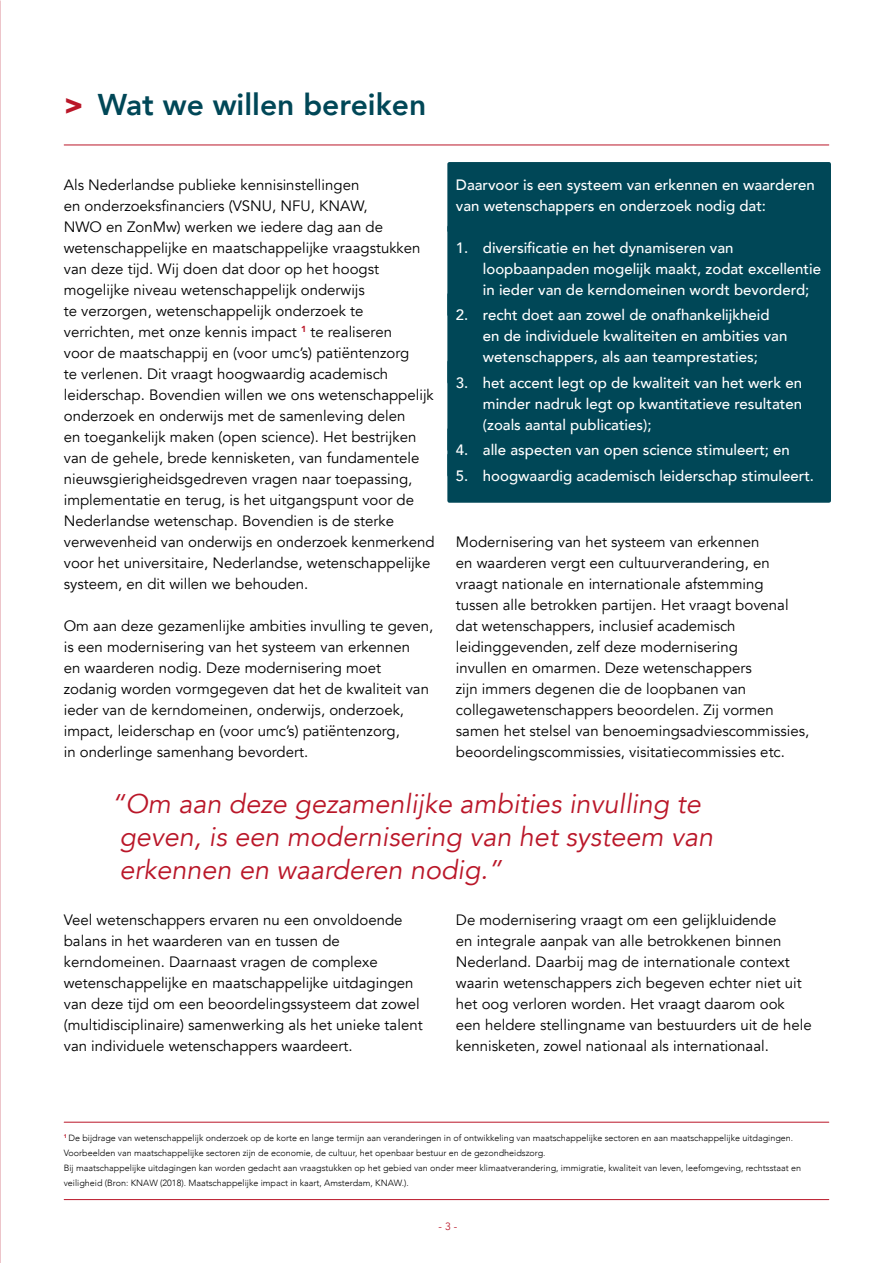
<style>
.page{position:relative;width:893px;height:1263px;background:#fff}
.page>*{position:absolute;margin:0;border:0;box-sizing:border-box;transform-origin:0 0}
.t1{font:800 30px "Avenir";color:#004757}
.t2{font:italic 27px/33px "Avenir";color:#ba1729}
.t3{font:15px/21px "Avenir";color:#000}
.t4{font:500 15px/21px "Avenir";color:#fff}
.t5{font:10.5px "Avenir";color:#ba1729}
.t6{font:300 9px/15px "Avenir";color:#000}
.s1{font-weight:900;color:#ba1729}
</style>
<div class="page">
<div style="left:447px;top:162px;width:384px;height:71px;background:#004757;border-radius:2px"></div>
<div style="left:447px;top:225px;width:384px;height:92px;background:#004757;border-radius:2px"></div>
<div style="left:447px;top:293px;width:384px;height:91px;background:#004757;border-radius:2px"></div>
<div style="left:447px;top:360px;width:384px;height:92px;background:#004757;border-radius:2px"></div>
<div style="left:447px;top:428px;width:384px;height:49px;background:#004757;border-radius:2px"></div>
<div style="left:447px;top:453px;width:384px;height:50px;background:#004757;border-radius:2px"></div>
<hr style="left:64px;top:145px;width:765px;height:1px;background:#ba1729">
<hr style="left:64px;top:1122px;width:765px;height:1px;background:#ba1729">
<hr style="left:64px;top:1199px;width:765px;height:1px;background:#ba1729">
<h1 class="t1" style="left:64px;top:81px;width:364px"><span class="s1">&gt;</span> Wat we willen bereiken</h1>
<p class="t3" style="left:64px;top:174px;width:372px">Als Nederlandse publieke kennisinstellingen<br>en onderzoeksfinanciers (VSNU, NFU, KNAW,<br>NWO en ZonMw) werken we iedere dag aan de wetenschappelijke en maatschappelijke vraagstukken van deze tijd. Wij doen dat door op het hoogst mogelijke niveau wetenschappelijk onderwijs<br>te verzorgen, wetenschappelijk onderzoek te verrichten, met onze kennis impact <sup>1</sup> te realiseren<br>voor de maatschappij en (voor umc’s) patiëntenzorg<br>te verlenen. Dit vraagt hoogwaardig academisch leiderschap. Bovendien willen we ons wetenschappelijk onderzoek en onderwijs met de samenleving delen<br>en toegankelijk maken (open science). Het bestrijken van de gehele, brede kennisketen, van fundamentele nieuwsgierigheidsgedreven vragen naar toepassing, implementatie en terug, is het uitgangspunt voor de Nederlandse wetenschap. Bovendien is de sterke verwevenheid van onderwijs en onderzoek kenmerkend voor het universitaire, Nederlandse, wetenschappelijke systeem, en dit willen we behouden.</p>
<p class="t3" style="left:64px;top:615px;width:371px">Om aan deze gezamenlijke ambities invulling te geven, is een modernisering van het systeem van erkennen<br>en waarderen nodig. Deze modernisering moet zodanig worden vormgegeven dat het de kwaliteit van ieder van de kerndomeinen, onderwijs, onderzoek, impact, leiderschap en (voor umc’s) patiëntenzorg,<br>in onderlinge samenhang bevordert.</p>
<p class="t4" style="left:456px;top:173px;width:360px">Daarvoor is een systeem van erkennen en waarderen van wetenschappers en onderzoek nodig dat:</p>
<p class="t4" style="left:483px;top:236px;width:340px;text-indent:-27px">1. diversificatie en het dynamiseren van loopbaanpaden mogelijk maakt, zodat excellentie in ieder van de kerndomeinen wordt bevorderd;</p>
<p class="t4" style="left:483px;top:304px;width:306px;text-indent:-27px">2. recht doet aan zowel de onafhankelijkheid en de individuele kwaliteiten en ambities van wetenschappers, als aan teamprestaties;</p>
<p class="t4" style="left:483px;top:371px;width:321px;text-align:justify;text-indent:-27px">3. het accent legt op de kwaliteit van het werk en minder nadruk legt op kwantitatieve resultaten (zoals aantal publicaties);</p>
<p class="t4" style="left:456px;top:439px;width:336px">4. alle aspecten van open science stimuleert; en</p>
<p class="t4" style="left:456px;top:464px;width:360px">5. hoogwaardig academisch leiderschap stimuleert.</p>
<p class="t3" style="left:456px;top:531px;width:355px">Modernisering van het systeem van erkennen<br>en waarderen vergt een cultuurverandering, en vraagt nationale en internationale afstemming tussen alle betrokken partijen. Het vraagt bovenal dat wetenschappers, inclusief academisch leidinggevenden, zelf deze modernisering<br>invullen en omarmen. Deze wetenschappers<br>zijn immers degenen die de loopbanen van collegawetenschappers beoordelen. Zij vormen samen het stelsel van benoemingsadviescommissies, beoordelingscommissies, visitatiecommissies etc.</p>
<h2 class="t2" style="left:111px;top:787px;width:603px">“Om aan deze gezamenlijke ambities invulling te geven, is een modernisering van het systeem van erkennen en waarderen nodig.”</h2>
<p class="t3" style="left:64px;top:909px;width:360px">Veel wetenschappers ervaren nu een onvoldoende balans in het waarderen van en tussen de kerndomeinen. Daarnaast vragen de complexe wetenschappelijke en maatschappelijke uitdagingen van deze tijd om een beoordelingssysteem dat zowel (multidisciplinaire) samenwerking als het unieke talent van individuele wetenschappers waardeert.</p>
<p class="t3" style="left:456px;top:909px;width:357px">De modernisering vraagt om een gelijkluidende<br>en integrale aanpak van alle betrokkenen binnen Nederland. Daarbij mag de internationale context waarin wetenschappers zich begeven echter niet uit het oog verloren worden. Het vraagt daarom ook een heldere stellingname van bestuurders uit de hele kennisketen, zowel nationaal als internationaal.</p>
<p class="t6" style="left:64px;top:1130px;width:739px"><sup>1</sup> De bijdrage van wetenschappelijk onderzoek op de korte en lange termijn aan veranderingen in of ontwikkeling van maatschappelijke sectoren en aan maatschappelijke uitdagingen.<br>Voorbeelden van maatschappelijke sectoren zijn de economie, de cultuur, het openbaar bestuur en de gezondheidszorg.<br>Bij maatschappelijke uitdagingen kan worden gedacht aan vraagstukken op het gebied van onder meer klimaatverandering, immigratie, kwaliteit van leven, leefomgeving, rechtsstaat en veiligheid (Bron: KNAW (2018). Maatschappelijke impact in kaart, Amsterdam, KNAW.).</p>
<p class="t5" style="left:439px;top:1220px;width:20px">- 3 -</p>
</div>
